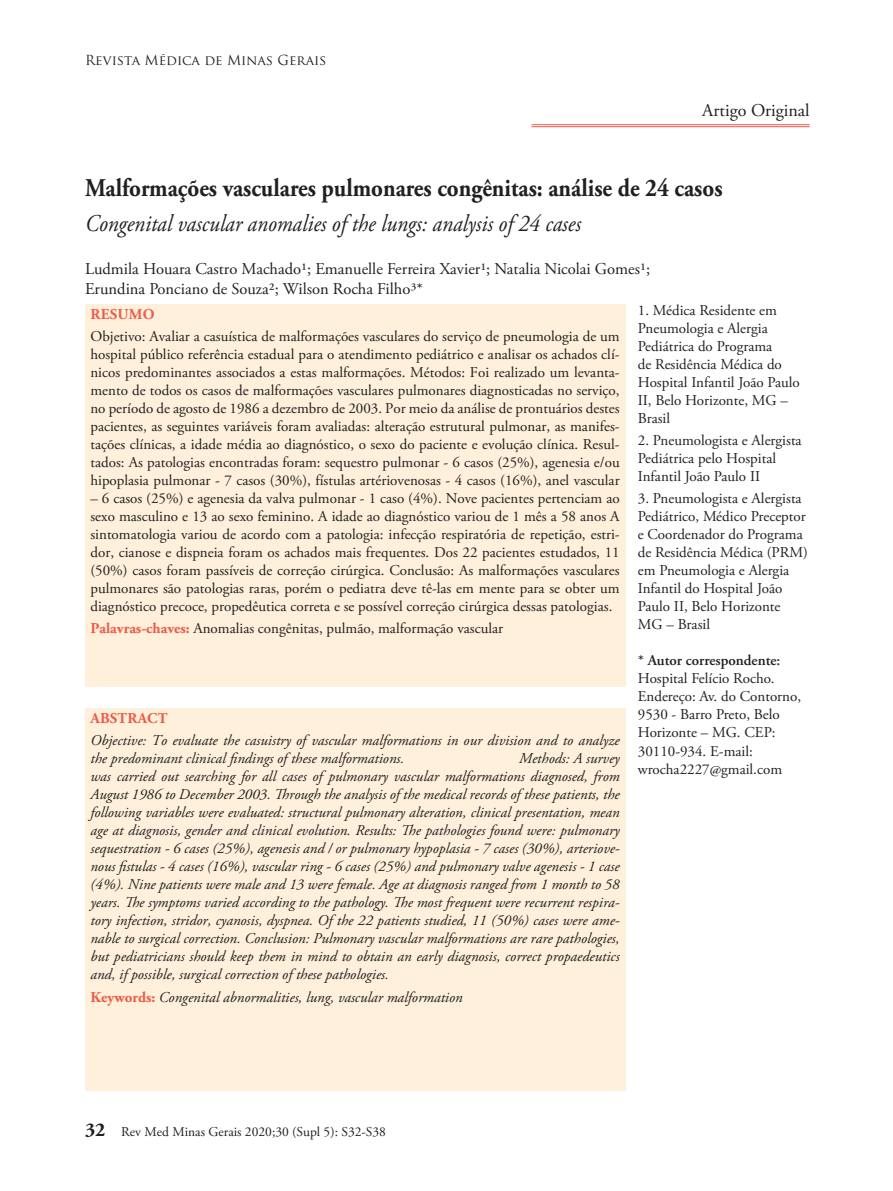
<style>
.page{position:relative;width:893px;height:1191px;background:#fff}
.page>*{position:absolute;margin:0;border:0;box-sizing:border-box;transform-origin:0 0}
.t1{font:700 25.5px "Adobe Garamond Pro";color:#231f20;scale:.9 1}
.t2{font:italic 24px "Adobe Garamond Pro";color:#231f20;scale:.9 1}
.t3{font:700 19.5px "Adobe Garamond Pro";color:#231f20}
.t4{font:18px "Adobe Garamond Pro";color:#231f20}
.t5{font:16.5px/19.8px "Adobe Garamond Pro";color:#231f20}
.t6{font:15px/18px "Adobe Garamond Pro";color:#231f20}
.t7{font:italic 15px/18px "Adobe Garamond Pro";color:#231f20}
.t8{font:600 15px "Adobe Garamond Pro";color:#231f20}
.t9{font:700 15px "Adobe Garamond Pro";letter-spacing:.015em;color:#f05947}
.t10{font:13.5px "Adobe Garamond Pro";color:#231f20}
.t11{font:13.5px "Trajan Pro";color:#231f20}
.s1{font-weight:700;color:#f05947}
.s2{font-weight:700;font-style:normal;color:#f05947}
</style>
<div class="page">
<div style="left:85px;top:304px;width:540px;height:383px;background:#fef0da"></div>
<div style="left:85px;top:708px;width:540px;height:383px;background:#fef0da"></div>
<hr style="left:531px;top:124px;width:279px;height:1px;background:#f05947">
<hr style="left:531px;top:126px;width:279px;height:1px;background:#f05947">
<p class="t11" style="left:85px;top:52px;width:243px">Revista Médica de Minas Gerais</p>
<p class="t4" style="left:702px;top:99px;width:109px">Artigo Original</p>
<h1 class="t1" style="left:85px;top:173px;width:710px">Malformações vasculares pulmonares congênitas: análise de 24 casos</h1>
<h2 class="t2" style="left:85px;top:209px;width:553px">Congenital vascular anomalies of the lungs: analysis of 24 cases</h2>
<p class="t5" style="left:85px;top:259px;width:567px">Ludmila Houara Castro Machado1; Emanuelle Ferreira Xavier1; Natalia Nicolai Gomes1;<br>Erundina Ponciano de Souza2; Wilson Rocha Filho3*</p>
<p class="t9" style="left:91px;top:305px;width:66px">RESUMO</p>
<p class="t6" style="left:90px;top:328px;width:531px;text-align:justify">Objetivo: Avaliar a casuística de malformações vasculares do serviço de pneumologia de um hospital público referência estadual para o atendimento pediátrico e analisar os achados clí&shy;nicos predominantes associados a estas malformações. Métodos: Foi realizado um levanta&shy;mento de todos os casos de malformações vasculares pulmonares diagnosticadas no serviço, no período de agosto de 1986 a dezembro de 2003. Por meio da análise de prontuários destes pacientes, as seguintes variáveis foram avaliadas: alteração estrutural pulmonar, as manifes&shy;tações clínicas, a idade média ao diagnóstico, o sexo do paciente e evolução clínica. Resul&shy;tados: As patologias encontradas foram: sequestro pulmonar - 6 casos (25%), agenesia e/ou hipoplasia pulmonar - 7 casos (30%), fístulas artériovenosas - 4 casos (16%), anel vascular</p>
<p class="t6" style="left:90px;top:490px;width:531px;text-align:justify">– 6 casos (25%) e agenesia da valva pulmonar - 1 caso (4%). Nove pacientes pertenciam ao sexo masculino e 13 ao sexo feminino. A idade ao diagnóstico variou de 1 mês a 58 anos A sintomatologia variou de acordo com a patologia: infecção respiratória de repetição, estri&shy;dor, cianose e dispneia foram os achados mais frequentes. Dos 22 pacientes estudados, 11 (50%) casos foram passíveis de correção cirúrgica. Conclusão: As malformações vasculares pulmonares são patologias raras, porém o pediatra deve tê-las em mente para se obter um diagnóstico precoce, propedêutica correta e se possível correção cirúrgica dessas patologias.</p>
<p class="t6" style="left:90px;top:620px;width:414px"><span class="s1">Palavras-chaves:</span> Anomalias congênitas, pulmão, malformação vascular</p>
<p class="t6" style="left:638px;top:302px;width:163px">1. Médica Residente em<br>Pneumologia e Alergia<br>Pediátrica do Programa<br>de Residência Médica do<br>Hospital Infantil João Paulo<br>II, Belo Horizonte, MG –<br>Brasil</p>
<p class="t6" style="left:638px;top:432px;width:165px">2. Pneumologista e Alergista<br>Pediátrica pelo Hospital<br>Infantil João Paulo II</p>
<p class="t6" style="left:638px;top:490px;width:172px">3. Pneumologista e Alergista<br>Pediátrico, Médico Preceptor e Coordenador do Programa de Residência Médica (PRM) em Pneumologia e Alergia<br>Infantil do Hospital João<br>Paulo II, Belo Horizonte<br>MG – Brasil</p>
<p class="t8" style="left:638px;top:652px;width:144px">* Autor correspondente:</p>
<p class="t6" style="left:638px;top:670px;width:165px">Hospital Felício Rocho.<br>Endereço: Av. do Contorno,<br>9530 - Barro Preto, Belo<br>Horizonte – MG. CEP:<br>30110-934. E-mail: wrocha2227@gmail.com</p>
<p class="t9" style="left:91px;top:709px;width:78px">ABSTRACT</p>
<p class="t7" style="left:90px;top:732px;width:531px">Objective: To evaluate the casuistry of vascular malformations in our division and to analyze the predominant clinical findings of these malformations.</p>
<p class="t7" style="left:90px;top:750px;width:531px;text-align:justify;text-indent:429px">Methods: A survey was carried out searching for all cases of pulmonary vascular malformations diagnosed, from August 1986 to December 2003. Through the analysis of the medical records of these patients, the following variables were evaluated: structural pulmonary alteration, clinical presentation, mean age at diagnosis, gender and clinical evolution. Results: The pathologies found were: pulmonary sequestration - 6 cases (25%), agenesis and / or pulmonary hypoplasia - 7 cases (30%), arteriove&shy;nous fistulas - 4 cases (16%), vascular ring - 6 cases (25%) and pulmonary valve agenesis - 1 case (4%). Nine patients were male and 13 were female. Age at diagnosis ranged from 1 month to 58 years. The symptoms varied according to the pathology. The most frequent were recurrent respira&shy;tory infection, stridor, cyanosis, dyspnea. Of the 22 patients studied, 11 (50%) cases were ame&shy;nable to surgical correction. Conclusion: Pulmonary vascular malformations are rare pathologies, but pediatricians should keep them in mind to obtain an early diagnosis, correct propaedeutics and, if possible, surgical correction of these pathologies.</p>
<p class="t7" style="left:90px;top:988px;width:374px"><span class="s2">Keywords:</span> Congenital abnormalities, lung, vascular malformation</p>
<h3 class="t3" style="left:85px;top:1118px;width:22px">32</h3>
<p class="t10" style="left:121px;top:1123px;width:266px">Rev Med Minas Gerais 2020;30 (Supl 5): S32-S38</p>
</div>
